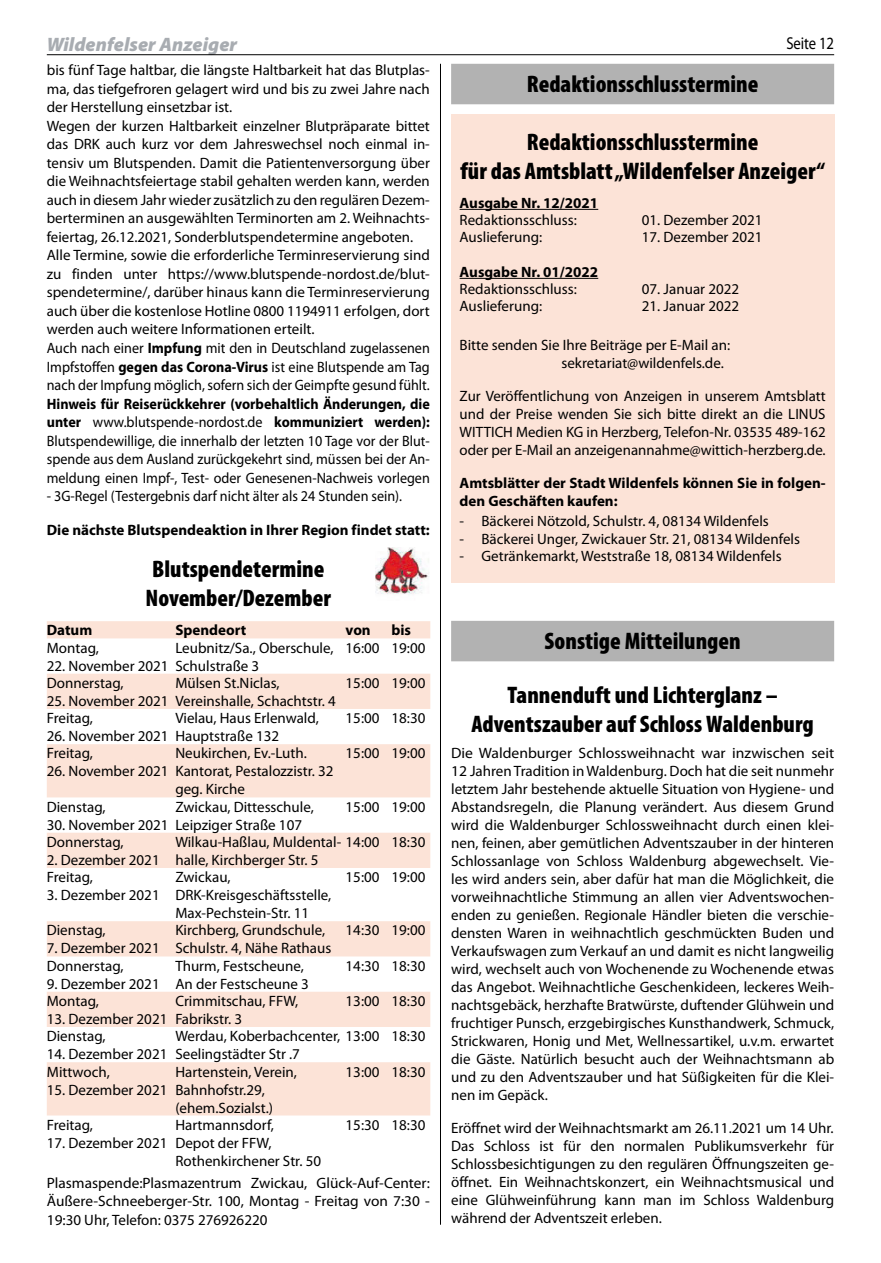
<style>
.page{position:relative;width:881px;height:1263px;background:#fff}
.page>*{position:absolute;margin:0;border:0;box-sizing:border-box;transform-origin:0 0}
.t1{font:900 condensed 24px/28.8px "Myriad Pro";color:#000;text-align:center}
.t2{font:italic 900 19.5px "Myriad Pro";color:#a8acb1}
.t3{font:17.25px "Myriad Pro";letter-spacing:-.005em;color:#000;scale:.85 1}
.t4{font:15px/18px "Myriad Pro";color:#000}
.t5{font:15px/18px "Myriad Pro";color:#000;text-align:justify;scale:1.04 1}
.t6{font:15px/18.6px "Myriad Pro";color:#000;text-align:justify;scale:.94 1}
.t7{font:700 15px/18px "Myriad Pro";color:#000}
.s1{font-weight:700}
</style>
<div class="page">
<hr style="left:440px;top:64px;width:1px;height:1161px;background:#000">
<hr style="left:47px;top:54px;width:786px;height:1px;background:#000">
<div style="left:451px;top:64px;width:382px;height:40px;background:#b2b2b2"></div>
<div style="left:451px;top:621px;width:382px;height:40px;background:#b2b2b2"></div>
<div style="left:451px;top:114px;width:382px;height:468px;background:#fce3d7"></div>
<hr style="left:459px;top:209px;width:139px;height:1px;background:#000">
<hr style="left:459px;top:278px;width:139px;height:1px;background:#000">
<svg style="left:47px;top:621px;width:383px;height:494px;fill:#fce3d7"></svg>
<img style="left:375px;top:547px;width:54px;height:47px">
<h2 class="t2" style="left:47px;top:31px;width:192px">Wildenfelser Anzeiger</h2>
<p class="t3" style="left:786px;top:33px;width:58px">Seite 12</p>
<h1 class="t1" style="left:526px;top:68px;width:233px">Redaktionsschlusstermine</h1>
<p class="t4" style="left:47px;top:60px;width:384px;line-height:18.6px">bis fünf Tage haltbar, die längste Haltbarkeit hat das Blutplas&shy;ma, das tiefgefroren gelagert wird und bis zu zwei Jahre nach der Herstellung einsetzbar ist.<br>Wegen der kurzen Haltbarkeit einzelner Blutpräparate bittet das DRK auch kurz vor dem Jahreswechsel noch einmal in&shy;tensiv um Blutspenden. Damit die Patientenversorgung über die Weihnachtsfeiertage stabil gehalten werden kann, werden auch in diesem Jahr wieder zusätzlich zu den regulären Dezem&shy;berterminen an ausgewählten Terminorten am 2. Weihnachts&shy;feiertag, 26.12.2021, Sonderblutspendetermine angeboten.<br>Alle Termine, sowie die erforderliche Terminreservierung sind zu finden unter https://www.blutspende-nordost.de/blut&shy;spendetermine/, darüber hinaus kann die Terminreservierung auch über die kostenlose Hotline 0800 1194911 erfolgen, dort werden auch weitere Informationen erteilt.<br>Auch nach einer <span class="s1">Impfung</span> mit den in Deutschland zugelassenen Impfstoffen <span class="s1">gegen das Corona-Virus</span> ist eine Blutspende am Tag nach der Impfung möglich, sofern sich der Geimpfte gesund fühlt.</p>
<p class="t6" style="left:47px;top:394px;width:409px"><span class="s1">Hinweis für Reiserückkehrer (vorbehaltlich Änderungen, die unter</span> www.blutspende-nordost.de <span class="s1">kommuniziert werden):<br></span>Blutspendewillige, die innerhalb der letzten 10 Tage vor der Blut&shy;spende aus dem Ausland zurückgekehrt sind, müssen bei der An&shy;meldung einen Impf-, Test- oder Genesenen-Nachweis vorlegen</p>
<p class="t6" style="left:47px;top:487px;width:379px">- 3G-Regel (Testergebnis darf nicht älter als 24 Stunden sein).</p>
<p class="t7" style="left:47px;top:520px;width:384px">Die nächste Blutspendeaktion in Ihrer Region findet statt:</p>
<h1 class="t1" style="left:145px;top:553px;width:187px;line-height:29.4px;text-align:left">Blutspendetermine<br>November/Dezember</h1>
<p class="t7" style="left:47px;top:621px;width:47px">Datum</p>
<p class="t7" style="left:175px;top:621px;width:72px">Spendeort</p>
<p class="t7" style="left:345px;top:621px;width:27px">von</p>
<p class="t7" style="left:391px;top:621px;width:21px">bis</p>
<p class="t4" style="left:47px;top:638px;width:54px">Montag,</p>
<p class="t4" style="left:47px;top:656px;width:214px">22. November 2021 Schulstraße 3</p>
<h1 class="t1" style="left:460px;top:127px;width:365px">Redaktionsschlusstermine<br>für das Amtsblatt „Wildenfelser Anzeiger“</h1>
<p class="t7" style="left:459px;top:193px;width:140px">Ausgabe Nr. 12/2021</p>
<p class="t4" style="left:459px;top:211px;width:119px">Redaktionsschluss:</p>
<p class="t4" style="left:641px;top:211px;width:122px">01. Dezember 2021</p>
<p class="t4" style="left:459px;top:228px;width:84px">Auslieferung:</p>
<p class="t4" style="left:641px;top:228px;width:122px">17. Dezember 2021</p>
<p class="t7" style="left:459px;top:262px;width:140px">Ausgabe Nr. 01/2022</p>
<p class="t4" style="left:459px;top:280px;width:119px">Redaktionsschluss:</p>
<p class="t4" style="left:641px;top:280px;width:99px">07. Januar 2022</p>
<p class="t4" style="left:459px;top:297px;width:84px">Auslieferung:</p>
<p class="t4" style="left:641px;top:297px;width:99px">21. Januar 2022</p>
<p class="t4" style="left:561px;top:336px;width:170px;text-indent:-102px">Bitte senden Sie Ihre Beiträge per E-Mail an: sekretariat@wildenfels.de.</p>
<p class="t4" style="left:459px;top:387px;width:367px;text-align:justify">Zur Veröffentlichung von Anzeigen in unserem Amtsblatt und der Preise wenden Sie sich bitte direkt an die LINUS WITTICH Medien KG in Herzberg, Telefon-Nr. 03535 489-162 oder per E-Mail an anzeigenannahme@wittich-herzberg.de.</p>
<p class="t7" style="left:459px;top:473px;width:367px">Amtsblätter der Stadt Wildenfels können Sie in folgen&shy;den Geschäften kaufen:</p>
<p class="t4" style="left:459px;top:512px;width:310px">- Bäckerei Nötzold, Schulstr. 4, 08134 Wildenfels</p>
<p class="t4" style="left:459px;top:529px;width:342px">- Bäckerei Unger, Zwickauer Str. 21, 08134 Wildenfels</p>
<p class="t4" style="left:459px;top:546px;width:323px">- Getränkemarkt, Weststraße 18, 08134 Wildenfels</p>
<h1 class="t1" style="left:544px;top:625px;width:198px">Sonstige Mitteilungen</h1>
<h1 class="t1" style="left:471px;top:680px;width:344px">Tannenduft und Lichterglanz –<br>Adventszauber auf Schloss Waldenburg</h1>
<p class="t5" style="left:451px;top:744px;width:369px">Die Waldenburger Schlossweihnacht war inzwischen seit 12 Jahren Tradition in Waldenburg. Doch hat die seit nunmehr letztem Jahr bestehende aktuelle Situation von Hygiene- und Abstandsregeln, die Planung verändert. Aus diesem Grund wird die Waldenburger Schlossweihnacht durch einen klei&shy;nen, feinen, aber gemütlichen Adventszauber in der hinteren Schlossanlage von Schloss Waldenburg abgewechselt. Vie&shy;les wird anders sein, aber dafür hat man die Möglichkeit, die vorweihnachtliche Stimmung an allen vier Adventswochen&shy;enden zu genießen. Regionale Händler bieten die verschie&shy;densten Waren in weihnachtlich geschmückten Buden und Verkaufswagen zum Verkauf an und damit es nicht langweilig wird, wechselt auch von Wochenende zu Wochenende etwas das Angebot. Weihnachtliche Geschenkideen, leckeres Weih&shy;nachtsgebäck, herzhafte Bratwürste, duftender Glühwein und fruchtiger Punsch, erzgebirgisches Kunsthandwerk, Schmuck, Strickwaren, Honig und Met, Wellnessartikel, u.v.m. erwartet die Gäste. Natürlich besucht auch der Weihnachtsmann ab und zu den Adventszauber und hat Süßigkeiten für die Klei&shy;nen im Gepäck.</p>
<p class="t4" style="left:451px;top:1119px;width:384px;text-align:justify">Eröffnet wird der Weihnachtsmarkt am 26.11.2021 um 14 Uhr.<br>Das Schloss ist für den normalen Publikumsverkehr für Schlossbesichtigungen zu den regulären Öffnungszeiten ge&shy;öffnet. Ein Weihnachtskonzert, ein Weihnachtsmusical und eine Glühweinführung kann man im Schloss Waldenburg während der Adventszeit erleben.</p>
<p class="t4" style="left:175px;top:638px;width:160px">Leubnitz/Sa., Oberschule,</p>
<p class="t4" style="left:345px;top:638px;width:81px">16:00 19:00</p>
<p class="t4" style="left:175px;top:674px;width:106px">Mülsen St.Niclas,</p>
<p class="t4" style="left:345px;top:674px;width:81px">15:00 19:00</p>
<p class="t4" style="left:47px;top:674px;width:78px">Donnerstag,</p>
<p class="t4" style="left:47px;top:692px;width:290px">25. November 2021 Vereinshalle, Schachtstr. 4</p>
<p class="t4" style="left:175px;top:709px;width:145px">Vielau, Haus Erlenwald,</p>
<p class="t4" style="left:345px;top:709px;width:81px">15:00 18:30</p>
<p class="t4" style="left:47px;top:709px;width:48px">Freitag,</p>
<p class="t4" style="left:47px;top:727px;width:234px">26. November 2021 Hauptstraße 132</p>
<p class="t4" style="left:175px;top:744px;width:133px">Neukirchen, Ev.-Luth.</p>
<p class="t4" style="left:175px;top:780px;width:71px">geg. Kirche</p>
<p class="t4" style="left:47px;top:744px;width:48px">Freitag,</p>
<p class="t4" style="left:47px;top:762px;width:288px">26. November 2021 Kantorat, Pestalozzistr. 32</p>
<p class="t4" style="left:345px;top:744px;width:81px">15:00 19:00</p>
<p class="t4" style="left:175px;top:797px;width:140px">Zwickau, Dittesschule,</p>
<p class="t4" style="left:345px;top:797px;width:81px">15:00 19:00</p>
<p class="t4" style="left:47px;top:797px;width:60px">Dienstag,</p>
<p class="t4" style="left:47px;top:815px;width:257px">30. November 2021 Leipziger Straße 107</p>
<p class="t4" style="left:175px;top:833px;width:251px">Wilkau-Haßlau, Muldental- 14:00 18:30 halle, Kirchberger Str. 5</p>
<p class="t4" style="left:47px;top:833px;width:78px">Donnerstag,</p>
<p class="t4" style="left:47px;top:851px;width:114px">2. Dezember 2021</p>
<p class="t4" style="left:175px;top:868px;width:157px">Zwickau,<br>DRK-Kreisgeschäftsstelle,<br>Max-Pechstein-Str. 11</p>
<p class="t4" style="left:345px;top:868px;width:81px">15:00 19:00</p>
<p class="t4" style="left:47px;top:868px;width:48px">Freitag,</p>
<p class="t4" style="left:47px;top:886px;width:114px">3. Dezember 2021</p>
<p class="t4" style="left:175px;top:921px;width:157px">Kirchberg, Grundschule,<br>Schulstr. 4, Nähe Rathaus</p>
<p class="t4" style="left:345px;top:921px;width:81px">14:30 19:00</p>
<p class="t4" style="left:47px;top:921px;width:60px">Dienstag,</p>
<p class="t4" style="left:47px;top:939px;width:114px">7. Dezember 2021</p>
<p class="t4" style="left:175px;top:956px;width:135px">Thurm, Festscheune,<br>An der Festscheune 3</p>
<p class="t4" style="left:345px;top:956px;width:81px">14:30 18:30</p>
<p class="t4" style="left:47px;top:956px;width:78px">Donnerstag,</p>
<p class="t4" style="left:47px;top:974px;width:114px">9. Dezember 2021</p>
<p class="t4" style="left:175px;top:992px;width:124px">Crimmitschau, FFW,<br>Fabrikstr. 3</p>
<p class="t4" style="left:345px;top:992px;width:81px">13:00 18:30</p>
<p class="t4" style="left:47px;top:992px;width:54px">Montag,</p>
<p class="t4" style="left:47px;top:1010px;width:122px">13. Dezember 2021</p>
<p class="t4" style="left:175px;top:1027px;width:251px">Werdau, Koberbachcenter, 13:00 18:30<br>Seelingstädter Str .7</p>
<p class="t4" style="left:47px;top:1027px;width:60px">Dienstag,</p>
<p class="t4" style="left:47px;top:1045px;width:122px">14. Dezember 2021</p>
<p class="t4" style="left:47px;top:1062px;width:65px">Mittwoch,</p>
<p class="t4" style="left:47px;top:1080px;width:122px">15. Dezember 2021</p>
<p class="t4" style="left:175px;top:1062px;width:123px">Hartenstein, Verein,<br>Bahnhofstr.29, (ehem.Sozialst.)</p>
<p class="t4" style="left:345px;top:1062px;width:81px">13:00 18:30</p>
<p class="t4" style="left:175px;top:1115px;width:147px">Hartmannsdorf,<br>Depot der FFW,<br>Rothenkirchener Str. 50</p>
<p class="t4" style="left:345px;top:1115px;width:81px">15:30 18:30</p>
<p class="t4" style="left:47px;top:1173px;width:384px;line-height:18.6px;text-align:justify">Plasmaspende:Plasmazentrum Zwickau, Glück-Auf-Center:<br>Äußere-Schneeberger-Str. 100, Montag - Freitag von 7:30 - 19:30 Uhr, Telefon: 0375 276926220</p>
<p class="t4" style="left:47px;top:1115px;width:48px">Freitag,</p>
<p class="t4" style="left:47px;top:1133px;width:122px">17. Dezember 2021</p>
</div>
